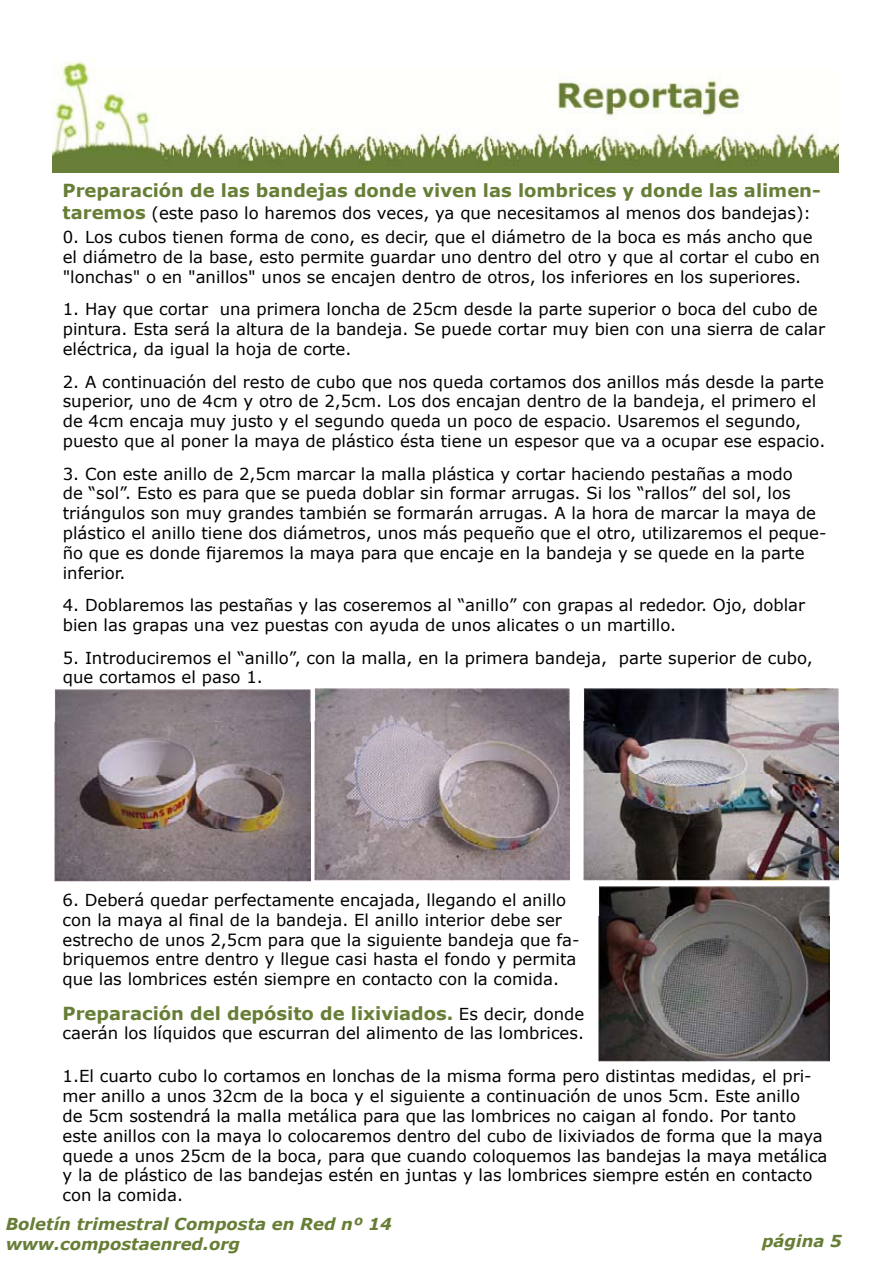
<style>
.page{position:relative;width:893px;height:1263px;background:#fff}
.page>*{position:absolute;margin:0;border:0;box-sizing:border-box;transform-origin:0 0}
.t1{font:700 18px "Verdana";color:#677e36}
.t2{font:16.5px/19.8px "Verdana";color:#000}
.t3{font:italic 700 16.5px/19.8px "Verdana";color:#677e36}
.s1{font-weight:700;font-size:18px;color:#677e36}
.s2{font-weight:400;font-size:16.5px;color:#000}
</style>
<div class="page">
<img style="left:53px;top:59px;width:785px;height:114px">
<img style="left:55px;top:689px;width:255px;height:192px">
<img style="left:314px;top:688px;width:256px;height:193px">
<img style="left:584px;top:688px;width:255px;height:192px">
<img style="left:598px;top:887px;width:232px;height:174px">
<p class="t1" style="left:63px;top:179px;width:760px">Preparación de las bandejas donde viven las lombrices y donde las alimen-</p>
<p class="t2" style="left:63px;top:202px;width:750px"><span class="s1">taremos</span> (este paso lo haremos dos veces, ya que necesitamos al menos dos bandejas):</p>
<p class="t2" style="left:63px;top:227px;width:759px">0. Los cubos tienen forma de cono, es decir, que el diámetro de la boca es más ancho que el diámetro de la base, esto permite guardar uno dentro del otro y que al cortar el cubo en "lonchas" o en "anillos" unos se encajen dentro de otros, los inferiores en los superiores.</p>
<p class="t2" style="left:63px;top:299px;width:764px">1. Hay que cortar una primera loncha de 25cm desde la parte superior o boca del cubo de pintura. Esta será la altura de la bandeja. Se puede cortar muy bien con una sierra de calar eléctrica, da igual la hoja de corte.</p>
<p class="t2" style="left:63px;top:371px;width:764px">2. A continuación del resto de cubo que nos queda cortamos dos anillos más desde la parte superior, uno de 4cm y otro de 2,5cm. Los dos encajan dentro de la bandeja, el primero el de 4cm encaja muy justo y el segundo queda un poco de espacio. Usaremos el segundo, puesto que al poner la maya de plástico ésta tiene un espesor que va a ocupar ese espacio.</p>
<p class="t2" style="left:63px;top:463px;width:765px">3. Con este anillo de 2,5cm marcar la malla plástica y cortar haciendo pestañas a modo<br>de “sol”. Esto es para que se pueda doblar sin formar arrugas. Si los “rallos” del sol, los triángulos son muy grandes también se formarán arrugas. A la hora de marcar la maya de plástico el anillo tiene dos diámetros, unos más pequeño que el otro, utilizaremos el peque&shy;ño que es donde fijaremos la maya para que encaje en la bandeja y se quede en la parte inferior.</p>
<p class="t2" style="left:63px;top:595px;width:744px">4. Doblaremos las pestañas y las coseremos al “anillo” con grapas al rededor. Ojo, doblar bien las grapas una vez puestas con ayuda de unos alicates o un martillo.</p>
<p class="t2" style="left:63px;top:647px;width:751px">5. Introduciremos el “anillo”, con la malla, en la primera bandeja, parte superior de cubo, que cortamos el paso 1.</p>
<p class="t2" style="left:63px;top:889px;width:518px">6. Deberá quedar perfectamente encajada, llegando el anillo con la maya al final de la bandeja. El anillo interior debe ser estrecho de unos 2,5cm para que la siguiente bandeja que fa&shy;briquemos entre dentro y llegue casi hasta el fondo y permita que las lombrices estén siempre en contacto con la comida.</p>
<p class="t1" style="left:63px;top:1001px;width:523px">Preparación del depósito de lixiviados. <span class="s2">Es decir, donde</span></p>
<p class="t2" style="left:63px;top:1023px;width:523px">caerán los líquidos que escurran del alimento de las lombrices.</p>
<p class="t2" style="left:63px;top:1066px;width:766px">1.El cuarto cubo lo cortamos en lonchas de la misma forma pero distintas medidas, el pri&shy;mer anillo a unos 32cm de la boca y el siguiente a continuación de unos 5cm. Este anillo<br>de 5cm sostendrá la malla metálica para que las lombrices no caigan al fondo. Por tanto este anillos con la maya lo colocaremos dentro del cubo de lixiviados de forma que la maya quede a unos 25cm de la boca, para que cuando coloquemos las bandejas la maya metálica y la de plástico de las bandejas estén en juntas y las lombrices siempre estén en contacto con la comida.</p>
<p class="t3" style="left:6px;top:1214px;width:388px">Boletín trimestral Composta en Red nº 14 www.compostaenred.org</p>
<p class="t3" style="left:762px;top:1230px;width:81px">página 5</p>
</div>
